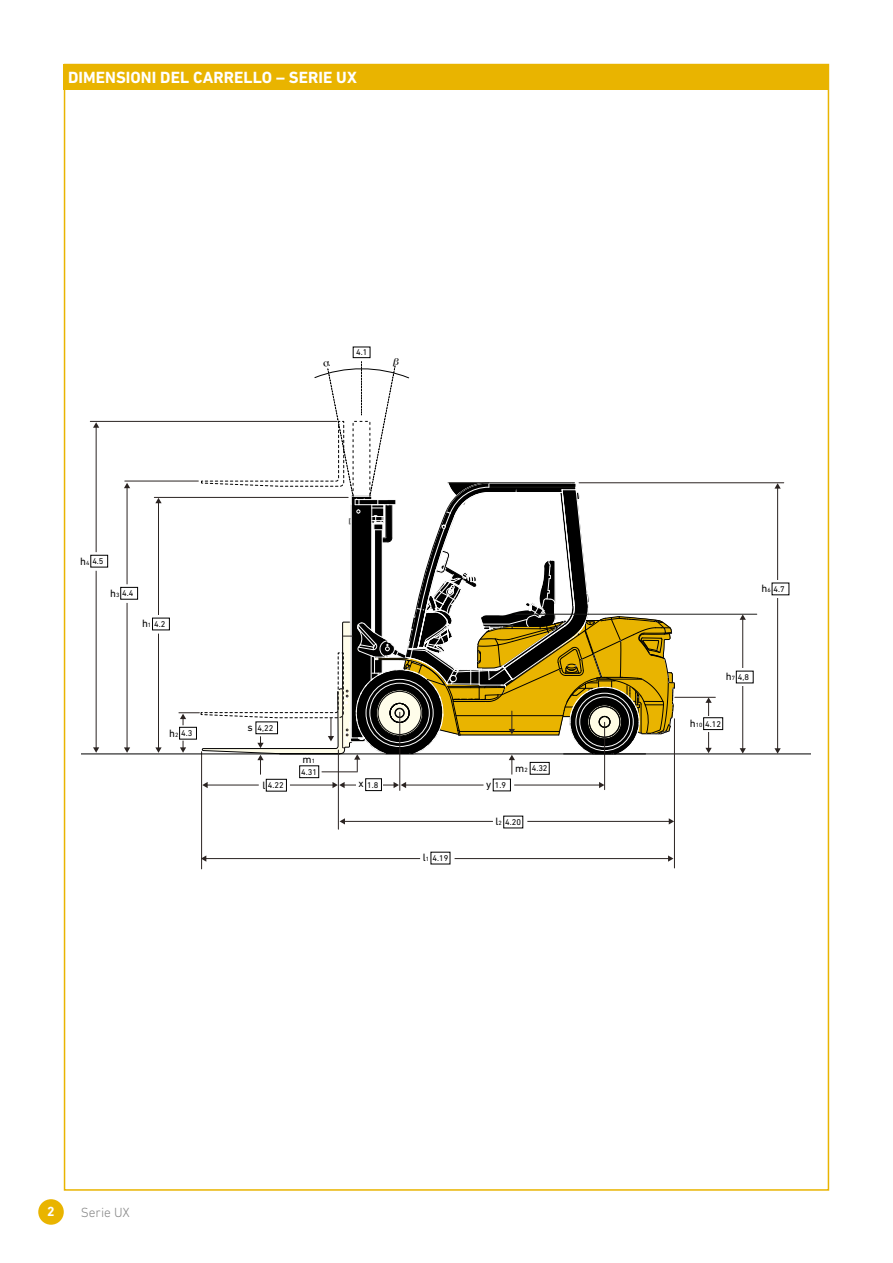
<style>
.page{position:relative;width:893px;height:1263px;background:#fff}
.page>*{position:absolute;margin:0;border:0;box-sizing:border-box;transform-origin:0 0}
.t1{font:700 16.5px "DIN Next LT Pro";letter-spacing:.005em;color:#fff}
.t2{font:300 13.5px "DIN Next LT Pro";color:#878787}
.t3{font:700 13.5px "DIN Next LT Pro";color:#fff}
.t4{font:10.8px "DIN Next W1 G";color:#000}
.t5{font:8.55px "DIN Next W1 G";color:#000}
.s1{font-size:10.8px}
.s2{font-size:6.15px}
</style>
<div class="page">
<div style="left:38px;top:1199px;width:26px;height:26px;background:#e9b400;border-radius:50%"></div>
<div style="left:64px;top:64px;width:765px;height:25px;background:#e9b400"></div>
<hr style="left:201px;top:752px;width:1px;height:117px;background:#2b2422">
<hr style="left:82px;top:754px;width:728px;height:1px;background:#000">
<hr style="left:127px;top:487px;width:1px;height:261px;background:#2b2422">
<svg style="left:124px;top:483px;width:6px;height:5px"></svg>
<svg style="left:124px;top:747px;width:6px;height:6px"></svg>
<hr style="left:405px;top:785px;width:195px;height:1px;background:#2b2422">
<svg style="left:599px;top:782px;width:5px;height:6px"></svg>
<hr style="left:338px;top:750px;width:1px;height:79px;background:#2b2422">
<hr style="left:399px;top:712px;width:1px;height:78px;background:#2b2422">
<hr style="left:604px;top:722px;width:1px;height:68px;background:#2b2422">
<hr style="left:674px;top:719px;width:1px;height:149px;background:#2b2422">
<hr style="left:207px;top:785px;width:126px;height:1px;background:#2b2422">
<svg style="left:202px;top:782px;width:6px;height:6px"></svg>
<hr style="left:344px;top:785px;width:50px;height:1px;background:#2b2422">
<svg style="left:332px;top:782px;width:13px;height:6px"></svg>
<svg style="left:394px;top:782px;width:12px;height:6px"></svg>
<hr style="left:344px;top:821px;width:326px;height:1px;background:#2b2422">
<svg style="left:340px;top:818px;width:5px;height:6px"></svg>
<svg style="left:669px;top:818px;width:5px;height:6px"></svg>
<hr style="left:205px;top:858px;width:464px;height:1px;background:#2b2422">
<svg style="left:201px;top:855px;width:5px;height:7px"></svg>
<svg style="left:668px;top:855px;width:5px;height:7px"></svg>
<hr style="left:125px;top:481px;width:73px;height:1px;background:#2b2422">
<hr style="left:90px;top:421px;width:247px;height:1px;background:#2b2422">
<hr style="left:96px;top:427px;width:1px;height:321px;background:#2b2422">
<svg style="left:93px;top:422px;width:6px;height:6px"></svg>
<svg style="left:93px;top:747px;width:6px;height:6px"></svg>
<hr style="left:777px;top:488px;width:1px;height:261px;background:#2b2422">
<svg style="left:774px;top:483px;width:7px;height:6px"></svg>
<svg style="left:774px;top:748px;width:7px;height:6px"></svg>
<hr style="left:708px;top:702px;width:1px;height:47px;background:#2b2422">
<svg style="left:705px;top:698px;width:7px;height:5px"></svg>
<svg style="left:705px;top:748px;width:7px;height:5px"></svg>
<hr style="left:742px;top:619px;width:1px;height:130px;background:#2b2422">
<svg style="left:740px;top:615px;width:6px;height:5px"></svg>
<svg style="left:740px;top:748px;width:6px;height:6px"></svg>
<hr style="left:675px;top:697px;width:40px;height:1px;background:#2b2422">
<hr style="left:516px;top:614px;width:241px;height:1px;background:#1d1d1b">
<hr style="left:579px;top:482px;width:205px;height:1px;background:#2b2422">
<hr style="left:158px;top:502px;width:1px;height:246px;background:#2b2422">
<svg style="left:155px;top:498px;width:7px;height:5px"></svg>
<svg style="left:155px;top:747px;width:7px;height:6px"></svg>
<hr style="left:154px;top:497px;width:194px;height:1px;background:#2b2422">
<svg style="left:90px;top:552px;width:19px;height:19px"></svg>
<svg style="left:120px;top:584px;width:19px;height:19px"></svg>
<div style="left:121px;top:587px;width:17px;height:12px;border:1px solid #000"></div>
<div style="left:141px;top:615px;width:34px;height:19px;background:#fff"></div>
<div style="left:152px;top:618px;width:18px;height:12px;border:1px solid #000"></div>
<svg style="left:259px;top:778px;width:31px;height:14px"></svg>
<div style="left:266px;top:779px;width:21px;height:12px;border:1px solid #000"></div>
<div style="left:357px;top:777px;width:26px;height:16px;background:#fff"></div>
<div style="left:365px;top:778px;width:17px;height:13px;border:1px solid #000"></div>
<svg style="left:483px;top:776px;width:31px;height:18px"></svg>
<svg style="left:420px;top:851px;width:35px;height:14px"></svg>
<div style="left:692px;top:716px;width:33px;height:16px;background:#fff"></div>
<div style="left:703px;top:717px;width:20px;height:13px;border:1px solid #000"></div>
<svg style="left:735px;top:669px;width:19px;height:17px"></svg>
<svg style="left:771px;top:581px;width:19px;height:17px"></svg>
<svg style="left:529px;top:774px;width:21px;height:1px"></svg>
<div style="left:299px;top:766px;width:20px;height:12px;border:1px solid #000"></div>
<svg style="left:493px;top:815px;width:34px;height:14px"></svg>
<svg style="left:179px;top:357px;width:496px;height:417px"></svg>
<h1 class="t1" style="left:68px;top:67px;width:290px">DIMENSIONI DEL CARRELLO – SERIE UX</h1>
<p class="t5" style="left:356px;top:347px;width:13px">4.1</p>
<p class="t5" style="left:80px;top:556px;width:25px"><span class="s1">h</span><span class="s2">4</span> 4.5</p>
<p class="t5" style="left:110px;top:588px;width:25px"><span class="s1">h</span><span class="s2">3</span> 4.4</p>
<p class="t5" style="left:142px;top:619px;width:25px"><span class="s1">h</span><span class="s2">1</span> 4.2</p>
<p class="t5" style="left:169px;top:728px;width:25px"><span class="s1">h</span><span class="s2">2</span> 4.3</p>
<p class="t5" style="left:248px;top:723px;width:27px"><span class="s1">s</span> 4,22</p>
<p class="t4" style="left:303px;top:753px;width:14px">m<span class="s2">1</span></p>
<p class="t5" style="left:301px;top:767px;width:17px">4.31</p>
<p class="t5" style="left:262px;top:780px;width:23px"><span class="s1">l</span> 4.22</p>
<p class="t5" style="left:358px;top:780px;width:22px"><span class="s1">x</span> 1.8</p>
<p class="t5" style="left:486px;top:780px;width:22px"><span class="s1">y</span> 1.9</p>
<p class="t5" style="left:515px;top:763px;width:34px"><span class="s1">m</span><span class="s2">2</span> 4.32</p>
<p class="t5" style="left:423px;top:853px;width:27px"><span class="s1">l</span><span class="s2">1</span> 4.19</p>
<p class="t5" style="left:495px;top:817px;width:27px"><span class="s1">l</span><span class="s2">2</span> 4.20</p>
<h2 class="t3" style="left:47px;top:1204px;width:9px">2</h2>
<h2 class="t2" style="left:81px;top:1205px;width:51px">Serie UX</h2>
<p class="t5" style="left:762px;top:584px;width:25px"><span class="s1">h</span><span class="s2">6</span> 4.7</p>
<p class="t5" style="left:726px;top:672px;width:25px"><span class="s1">h</span><span class="s2">7</span> 4,8</p>
<p class="t5" style="left:690px;top:719px;width:33px"><span class="s1">h</span><span class="s2">10</span> 4.12</p>
</div>
